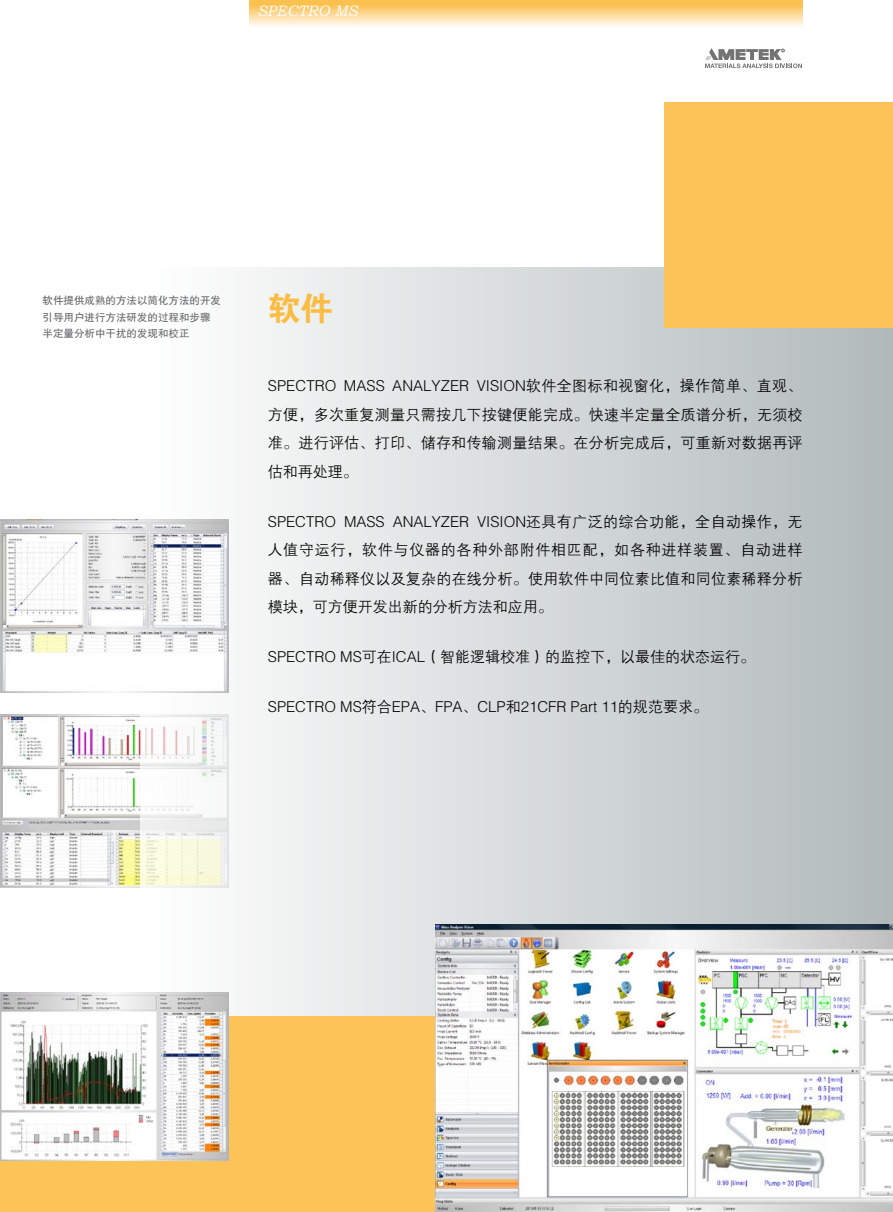
<style>
.page{position:relative;width:893px;height:1212px;background:#fff}
.page>*{position:absolute;margin:0;border:0;box-sizing:border-box;transform-origin:0 0}
.t1{font:33px "FZDHTJW GB1 0";color:#fabd43}
.t2{font:15px/28.5px "FZZDXJW GB1 0";color:#000;text-align:justify}
.t3{font:italic 15px "Bookman Old Style";letter-spacing:.02em;color:#fff}
.t4{font:10.5px/16.5px "FZHTJW GB1 0";color:#646567}
</style>
<div class="page">
<img style="left:0;top:714px;width:140px;height:173px">
<div style="left:140px;top:268px;width:753px;height:944px;background:linear-gradient(to right,#fffffe,#b2babb)"></div>
<svg style="left:250px;top:0;width:553px;height:26px;background:#fcd791"></svg>
<div style="left:0;top:1016px;width:893px;height:196px;background:#fbc358"></div>
<img style="left:0;top:520px;width:228px;height:173px">
<img style="left:436px;top:924px;width:457px;height:288px">
<img style="left:0;top:992px;width:229px;height:169px">
<svg style="left:705px;top:48px;width:97px;height:20px"></svg>
<div style="left:664px;top:102px;width:229px;height:226px;background:#fbc358"></div>
<p class="t3" style="left:257px;top:1px;width:102px">SPECTRO MS</p>
<p class="t4" style="left:43px;top:292px;width:180px">软件提供成熟的方法以简化方法的开发引导用户进行方法研发的过程和步骤半定量分析中干扰的发现和校正</p>
<h1 class="t1" style="left:267px;top:290px;width:67px">软件</h1>
<p class="t2" style="left:268px;top:372px;width:536px">SPECTRO MASS ANALYZER VISION软件全图标和视窗化，操作简单、直观、方便，多次重复测量只需按几下按键便能完成。快速半定量全质谱分析，无须校准。进行评估、打印、储存和传输测量结果。在分析完成后，可重新对数据再评估和再处理。</p>
<p class="t2" style="left:268px;top:508px;width:536px">SPECTRO MASS ANALYZER VISION还具有广泛的综合功能，全自动操作，无人值守运行，软件与仪器的各种外部附件相匹配，如各种进样装置、自动进样器、自动稀释仪以及复杂的在线分析。使用软件中同位素比值和同位素稀释分析模块，可方便开发出新的分析方法和应用。</p>
<p class="t2" style="left:268px;top:643px;width:489px">SPECTRO MS可在ICAL（智能逻辑校准）的监控下，以最佳的状态运行。</p>
<p class="t2" style="left:268px;top:693px;width:442px">SPECTRO MS符合EPA、FPA、CLP和21CFR Part 11的规范要求。</p>
</div>
